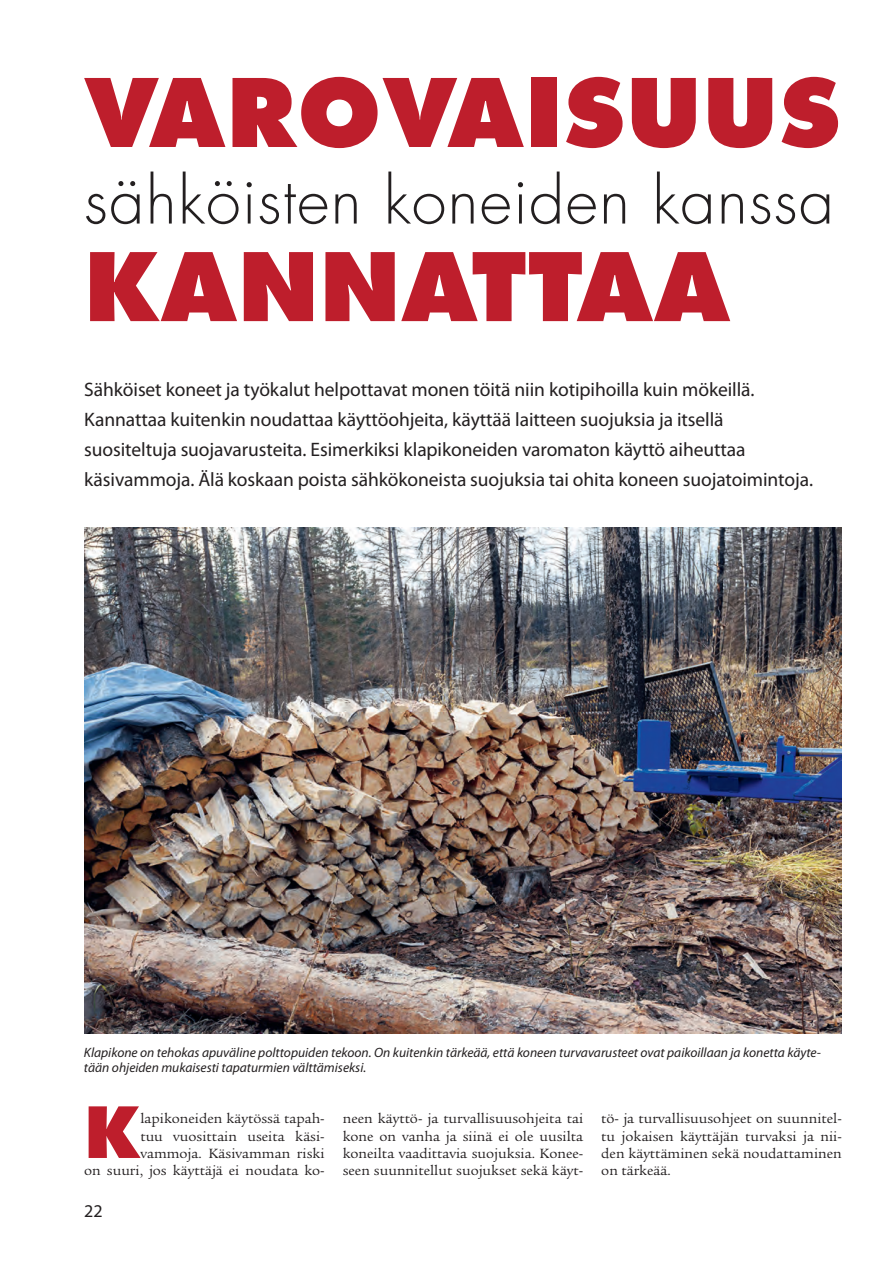
<style>
.page{position:relative;width:892px;height:1262px;background:#fff}
.page>*{position:absolute;margin:0;border:0;box-sizing:border-box;transform-origin:0 0}
.pääotsikko_2_Futura{font:800 91.5px "Futura Std";letter-spacing:.02em;color:#be1e2c}
.Anf3{font:800 68.4px "Futura Std";color:#be1e2c}
.pääotsikko_2_Futura-2{font:300 63px "Futura Std";letter-spacing:.02em;color:#231f20}
.ing{font:19.5px/30px "Myriad Pro";letter-spacing:-.005em;color:#231f20}
.t1{font:18px "Myriad Pro";color:#231f20}
.Anf3-2{font:14.55px/17.2px "Legacy Serif Std";color:#231f20;text-align:justify}
.kuvateksti{font:italic 13.5px/15px "Myriad Pro";color:#231f20}
</style>
<div class="page">
<img style="left:84px;top:527px;width:757px;height:505px">
<p class="pääotsikko_2_Futura" style="left:84px;top:55px;width:757px">VAROVAISUUS</p>
<p class="pääotsikko_2_Futura-2" style="left:84px;top:162px;width:751px">sähköisten koneiden kanssa</p>
<p class="pääotsikko_2_Futura" style="left:84px;top:229px;width:646px">KANNATTAA</p>
<p class="ing" style="left:84px;top:374px;width:730px">Sähköiset koneet ja työkalut helpottavat monen töitä niin kotipihoilla kuin mökeillä.<br>Kannattaa kuitenkin noudattaa käyttöohjeita, käyttää laitteen suojuksia ja itsellä suositeltuja suojavarusteita. Esimerkiksi klapikoneiden varomaton käyttö aiheuttaa käsivammoja. Älä koskaan poista sähkökoneista suojuksia tai ohita koneen suojatoimintoja.</p>
<p class="kuvateksti" style="left:84px;top:1044px;width:738px">Klapikone on tehokas apuväline polttopuiden tekoon. On kuitenkin tärkeää, että koneen turvavarusteet ovat paikoillaan ja konetta käyte&shy;tään ohjeiden mukaisesti tapaturmien välttämiseksi.</p>
<p class="Anf3" style="left:84px;top:1088px;width:58px">K</p>
<p class="Anf3-2" style="left:84px;top:1110px;width:242px;text-align:right">lapikoneiden käytössä tapah-<br>tuu vuosittain useita käsi&shy;vammoja. Käsivamman riski<br>on suuri, jos käyttäjä ei noudata ko-</p>
<p class="Anf3-2" style="left:342px;top:1110px;width:242px">neen käyttö- ja turvallisuusohjeita tai kone on vanha ja siinä ei ole uusilta koneilta vaadittavia suojuksia. Konee&shy;seen suunnitellut suojukset sekä käyt-</p>
<p class="Anf3-2" style="left:601px;top:1110px;width:242px">tö- ja turvallisuusohjeet on suunnitel&shy;tu jokaisen käyttäjän turvaksi ja nii&shy;den käyttäminen sekä noudattaminen on tärkeää.</p>
<p class="t1" style="left:84px;top:1199px;width:20px">22</p>
</div>
